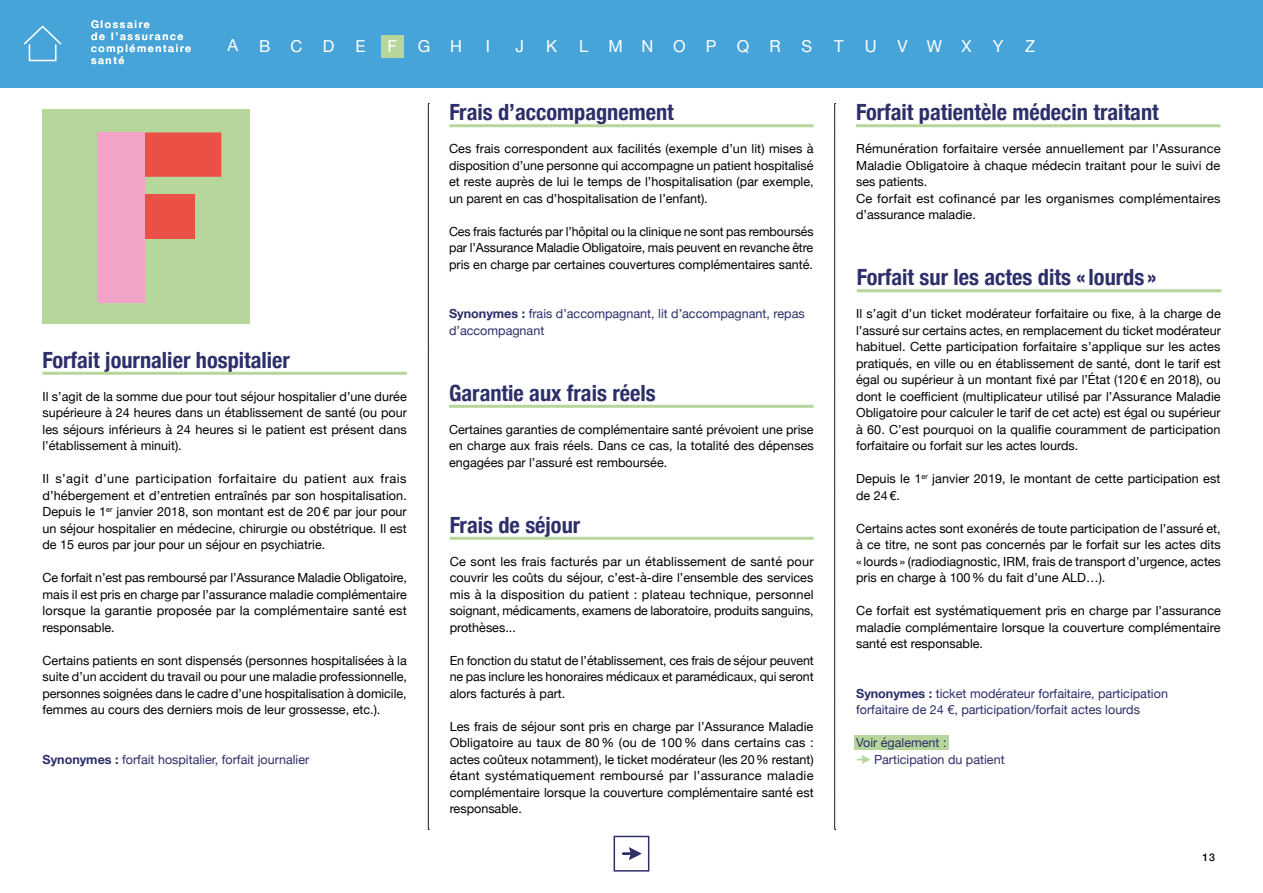
<style>
.page{position:relative;width:1263px;height:893px;background:#fff}
.page>*{position:absolute;margin:0;border:0;box-sizing:border-box;transform-origin:0 0}
.t1{font:700 condensed 22.35px "Helvetica Neue";color:#2d2f6a}
.t2{font:16.5px "Helvetica Neue";letter-spacing:1.215em;color:#fff}
.t3{font:12.6px/16.5px "Helvetica Neue";color:#000;text-align:justify}
.t4{font:12.6px/16.5px "Helvetica Neue";color:#2d2f6a}
.t5{font:500 10.5px/12px "Helvetica Neue";letter-spacing:.16em;color:#fff}
.t6{font:500 10.5px "Helvetica Neue";color:#000}
.s1{font-weight:700}
</style>
<div class="page">
<div style="left:0;top:0;width:1263px;height:87px;background:#47a4d8"></div>
<div style="left:854px;top:735px;width:95px;height:14px;background:#b7d69b"></div>
<div style="left:43px;top:109px;width:207px;height:214px;background:#b7d69b"></div>
<div style="left:141px;top:132px;width:80px;height:45px;background:#ea5045"></div>
<div style="left:138px;top:194px;width:57px;height:44px;background:#ea5045"></div>
<div style="left:97px;top:132px;width:48px;height:171px;background:#f3a3c7"></div>
<hr style="left:43px;top:372px;width:364px;height:3px;background:#b7d69b">
<hr style="left:449px;top:124px;width:365px;height:3px;background:#b7d69b">
<hr style="left:449px;top:405px;width:365px;height:3px;background:#b7d69b">
<hr style="left:450px;top:537px;width:364px;height:3px;background:#b7d69b">
<hr style="left:856px;top:124px;width:364px;height:3px;background:#b7d69b">
<svg style="left:856px;top:755px;width:14px;height:9px"></svg>
<hr style="left:857px;top:289px;width:364px;height:3px;background:#b7d69b">
<div style="left:613px;top:836px;width:36px;height:36px;border:2px solid #2d2f6a"></div>
<svg style="left:622px;top:847px;width:20px;height:13px"></svg>
<svg style="left:24px;top:26px;width:37px;height:35px"></svg>
<div style="left:381px;top:35px;width:23px;height:23px;background:#b7d69b"></div>
<svg style="left:428px;top:103px;width:1px;height:727px"></svg>
<svg style="left:834px;top:103px;width:2px;height:727px"></svg>
<p class="t5" style="left:91px;top:18px;width:102px">Glossaire<br>de l’assurance complémentaire santé</p>
<h2 class="t2" style="left:227px;top:33px;width:12px">A</h2>
<h2 class="t2" style="left:259px;top:34px;width:77px">BCD</h2>
<h2 class="t2" style="left:387px;top:34px;width:11px">F</h2>
<h2 class="t2" style="left:355px;top:34px;width:12px">E</h2>
<h2 class="t2" style="left:418px;top:34px;width:46px">G H</h2>
<h2 class="t2" style="left:486px;top:34px;width:6px">I</h2>
<h2 class="t2" style="left:516px;top:34px;width:10px">J</h2>
<h2 class="t2" style="left:546px;top:34px;width:13px">K</h2>
<h2 class="t2" style="left:579px;top:34px;width:203px">LMNOPQR</h2>
<h2 class="t2" style="left:801px;top:34px;width:12px">S</h2>
<h2 class="t2" style="left:834px;top:34px;width:11px">T</h2>
<h2 class="t2" style="left:865px;top:34px;width:13px">U</h2>
<h2 class="t2" style="left:897px;top:34px;width:75px">VWX</h2>
<h2 class="t2" style="left:993px;top:34px;width:12px">Y</h2>
<h2 class="t2" style="left:1025px;top:34px;width:12px">Z</h2>
<h1 class="t1" style="left:449px;top:93px;width:226px">Frais d’accompagnement</h1>
<h1 class="t1" style="left:856px;top:93px;width:304px">Forfait patientèle médecin traitant</h1>
<h1 class="t1" style="left:43px;top:341px;width:249px">Forfait journalier hospitalier</h1>
<p class="t3" style="left:43px;top:388px;width:366px">Il s’agit de la somme due pour tout séjour hospitalier d’une durée supérieure à 24 heures dans un établissement de santé (ou pour les séjours inférieurs à 24 heures si le patient est présent dans l’établissement à minuit).</p>
<p class="t3" style="left:43px;top:471px;width:366px">Il s’agit d’une participation forfaitaire du patient aux frais d’hébergement et d’entretien entraînés par son hospitalisation.<br>Depuis le 1<sup>er</sup> janvier 2018, son montant est de 20€ par jour pour un séjour hospitalier en médecine, chirurgie ou obstétrique. Il est de 15 euros par jour pour un séjour en psychiatrie.</p>
<p class="t3" style="left:43px;top:570px;width:366px">Ce forfait n’est pas remboursé par l’Assurance Maladie Obligatoire, mais il est pris en charge par l’assurance maladie complémentaire lorsque la garantie proposée par la complémentaire santé est responsable.</p>
<p class="t3" style="left:43px;top:652px;width:366px">Certains patients en sont dispensés (personnes hospitalisées à la suite d’un accident du travail ou pour une maladie professionnelle, personnes soignées dans le cadre d’une hospitalisation à domicile, femmes au cours des derniers mois de leur grossesse, etc.).</p>
<p class="t4" style="left:43px;top:751px;width:268px"><span class="s1">Synonymes :</span> forfait hospitalier, forfait journalier</p>
<p class="t3" style="left:449px;top:141px;width:366px">Ces frais correspondent aux facilités (exemple d’un lit) mises à disposition d’une personne qui accompagne un patient hospitalisé et reste auprès de lui le temps de l’hospitalisation (par exemple, un parent en cas d’hospitalisation de l’enfant).</p>
<p class="t3" style="left:449px;top:223px;width:366px">Ces frais facturés par l’hôpital ou la clinique ne sont pas remboursés par l’Assurance Maladie Obligatoire, mais peuvent en revanche être pris en charge par certaines couvertures complémentaires santé.</p>
<p class="t4" style="left:449px;top:306px;width:357px"><span class="s1">Synonymes :</span> frais d’accompagnant, lit d’accompagnant, repas d’accompagnant</p>
<h1 class="t1" style="left:449px;top:374px;width:208px">Garantie aux frais réels</h1>
<p class="t3" style="left:449px;top:421px;width:366px">Certaines garanties de complémentaire santé prévoient une prise en charge aux frais réels. Dans ce cas, la totalité des dépenses engagées par l’assuré est remboursée.</p>
<h1 class="t1" style="left:450px;top:506px;width:132px">Frais de séjour</h1>
<p class="t3" style="left:450px;top:553px;width:365px">Ce sont les frais facturés par un établissement de santé pour couvrir les coûts du séjour, c’est-à-dire l’ensemble des services mis à la disposition du patient : plateau technique, personnel soignant, médicaments, examens de laboratoire, produits sanguins, prothèses...</p>
<p class="t3" style="left:450px;top:652px;width:366px">En fonction du statut de l’établissement, ces frais de séjour peuvent ne pas inclure les honoraires médicaux et paramédicaux, qui seront alors facturés à part.</p>
<p class="t3" style="left:450px;top:718px;width:365px">Les frais de séjour sont pris en charge par l’Assurance Maladie Obligatoire au taux de 80% (ou de 100% dans certains cas : actes coûteux notamment), le ticket modérateur (les 20% restant) étant systématiquement remboursé par l’assurance maladie complémentaire lorsque la couverture complémentaire santé est responsable.</p>
<p class="t3" style="left:856px;top:141px;width:366px;text-align:left">Rémunération forfaitaire versée annuellement par l’Assurance Maladie Obligatoire à chaque médecin traitant pour le suivi de ses patients.<br>Ce forfait est cofinancé par les organismes complémentaires d’assurance maladie.</p>
<h1 class="t1" style="left:857px;top:258px;width:301px">Forfait sur les actes dits « lourds »</h1>
<p class="t3" style="left:856px;top:306px;width:366px">Il s’agit d’un ticket modérateur forfaitaire ou fixe, à la charge de l’assuré sur certains actes, en remplacement du ticket modérateur habituel. Cette participation forfaitaire s’applique sur les actes pratiqués, en ville ou en établissement de santé, dont le tarif est égal ou supérieur à un montant fixé par l’État (120€ en 2018), ou dont le coefficient (multiplicateur utilisé par l’Assurance Maladie Obligatoire pour calculer le tarif de cet acte) est égal ou supérieur à 60. C’est pourquoi on la qualifie couramment de participation forfaitaire ou forfait sur les actes lourds.</p>
<p class="t3" style="left:856px;top:471px;width:366px">Depuis le 1<sup>er</sup> janvier 2019, le montant de cette participation est de 24€.</p>
<p class="t3" style="left:856px;top:520px;width:366px">Certains actes sont exonérés de toute participation de l’assuré et, à ce titre, ne sont pas concernés par le forfait sur les actes dits « lourds» (radiodiagnostic, IRM, frais de transport d’urgence, actes pris en charge à 100% du fait d’une ALD…).</p>
<p class="t3" style="left:856px;top:603px;width:366px">Ce forfait est systématiquement pris en charge par l’assurance maladie complémentaire lorsque la couverture complémentaire santé est responsable.</p>
<p class="t4" style="left:856px;top:685px;width:313px"><span class="s1">Synonymes :</span> ticket modérateur forfaitaire, participation forfaitaire de 24 €, participation/forfait actes lourds</p>
<p class="t4" style="left:874px;top:735px;width:132px;text-indent:-18px">Voir également :<br>Participation du patient</p>
<p class="t6" style="left:1202px;top:848px;width:14px">13</p>
</div>
